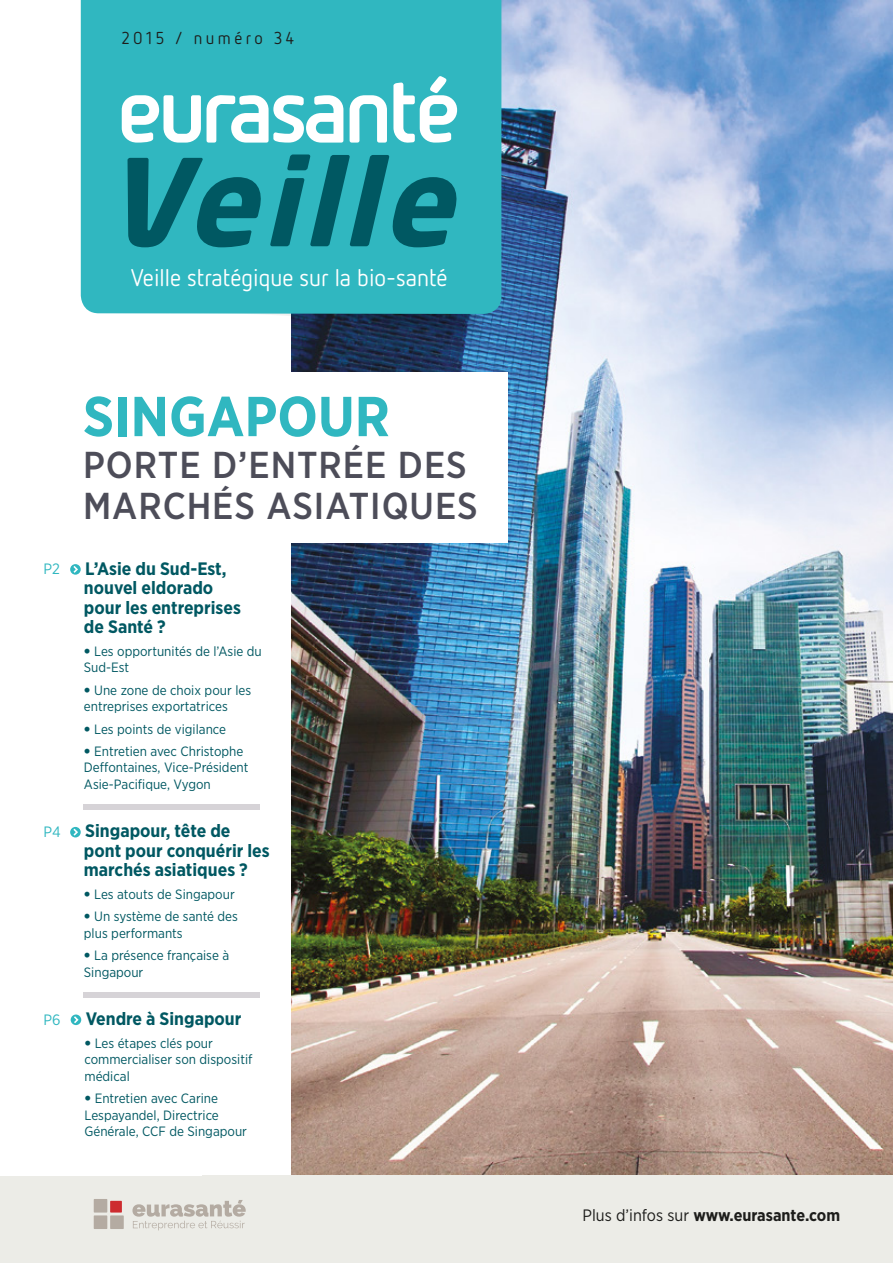
<style>
.page{position:relative;width:893px;height:1263px;background:#fff}
.page>*{position:absolute;margin:0;border:0;box-sizing:border-box;transform-origin:0 0}
.t1{font:italic 700 118.95px "Neo Sans Std";color:#005862}
.t2{font:700 56.1px "Gotham Narrow";color:#30b7c0}
.t3{font:500 37.5px/41.4px "Gotham Narrow";letter-spacing:.025em;color:#4d4d59}
.t4{font:24px "Netto OT";color:#fff}
.t5{font:700 18px/19.5px "Gotham Narrow";color:#005862}
.t6{font:17.25px "Netto OT";letter-spacing:.2em;color:#1d1d1b}
.t7{font:700 16.5px "Gotham Narrow";color:#1d1d1b}
.t8{font:15px "Gotham Narrow";color:#30b7c0}
.t9{font:13.5px/16.5px "Gotham Narrow";color:#005862}
.s1{font-family:"Avant Garde";font-stretch:condensed}
.s2{font-weight:400}
</style>
<div class="page">
<img style="left:291px;top:0;width:602px;height:1175px">
<div style="left:0;top:1175px;width:893px;height:88px;background:#ecece7"></div>
<div style="left:94px;top:1199px;width:13px;height:13px;background:#b4aba2"></div>
<div style="left:94px;top:1215px;width:13px;height:14px;background:#b4aba2"></div>
<div style="left:110px;top:1215px;width:14px;height:14px;background:#b4aba2"></div>
<div style="left:110px;top:1201px;width:12px;height:11px;background:#cd2c30"></div>
<svg style="left:132px;top:1200px;width:114px;height:30px"></svg>
<svg style="left:70px;top:564px;width:11px;height:11px"></svg>
<svg style="left:72px;top:564px;width:7px;height:11px"></svg>
<div style="left:70px;top:827px;width:11px;height:10px;background:#30b7c0;border-radius:50%"></div>
<svg style="left:72px;top:827px;width:7px;height:10px"></svg>
<svg style="left:72px;top:1014px;width:8px;height:11px"></svg>
<img style="left:271px;top:314px;width:214px;height:33px">
<div style="left:81px;top:0;width:420px;height:314px;background:#30b7c0"></div>
<svg style="left:122px;top:76px;width:335px;height:67px"></svg>
<div style="left:70px;top:372px;width:437px;height:170px;background:#fff"></div>
<div style="left:83px;top:804px;width:176px;height:5px;background:#d6d3d7"></div>
<div style="left:83px;top:992px;width:176px;height:5px;background:#d6d3d7"></div>
<p class="t6" style="left:122px;top:27px;width:174px">2015 / numéro 34</p>
<h1 class="t1" style="left:104px;top:126px;width:383px">Veille</h1>
<h3 class="t4" style="left:131px;top:262px;width:318px">Veille stratégique sur la bio-santé</h3>
<p class="t8" style="left:44px;top:559px;width:18px">P2</p>
<p class="t8" style="left:44px;top:823px;width:19px">P4</p>
<p class="t8" style="left:44px;top:1010px;width:19px">P6</p>
<h2 class="t2" style="left:83px;top:380px;width:308px">SINGAPOUR</h2>
<h3 class="t3" style="left:83px;top:443px;width:396px">PORTE D’ENTRÉE DES<br>MARCHÉS ASIATIQUES</h3>
<h3 class="t5" style="left:84px;top:558px;width:158px">L’Asie du Sud-Est, nouvel eldorado pour les entreprises de Santé ?</h3>
<p class="t9" style="left:84px;top:642px;width:179px"><span class="s1">•</span> Les opportunités de l’Asie du<br>Sud-Est</p>
<p class="t9" style="left:84px;top:681px;width:169px"><span class="s1">•</span> Une zone de choix pour les entreprises exportatrices</p>
<p class="t9" style="left:84px;top:720px;width:144px"><span class="s1">•</span> Les points de vigilance</p>
<p class="t9" style="left:84px;top:743px;width:166px"><span class="s1">•</span> Entretien avec Christophe<br>Deffontaines, Vice-Président<br>Asie-Pacifique, Vygon</p>
<h3 class="t5" style="left:84px;top:821px;width:187px">Singapour, tête de pont pour conquérir les marchés asiatiques ?</h3>
<p class="t9" style="left:84px;top:886px;width:152px"><span class="s1">•</span> Les atouts de Singapour</p>
<p class="t9" style="left:84px;top:908px;width:156px"><span class="s1">•</span> Un système de santé des plus performants</p>
<p class="t9" style="left:84px;top:947px;width:147px"><span class="s1">•</span> La présence française à<br>Singapour</p>
<h3 class="t5" style="left:86px;top:1009px;width:157px">Vendre à Singapour</h3>
<p class="t9" style="left:84px;top:1034px;width:169px"><span class="s1">•</span> Les étapes clés pour commercialiser son dispositif médical</p>
<p class="t9" style="left:84px;top:1090px;width:164px"><span class="s1">•</span> Entretien avec Carine<br>Lespayandel, Directrice<br>Générale, CCF de Singapour</p>
<p class="t7" style="left:583px;top:1204px;width:259px"><span class="s2">Plus d’infos sur</span> www.eurasante.com</p>
</div>
